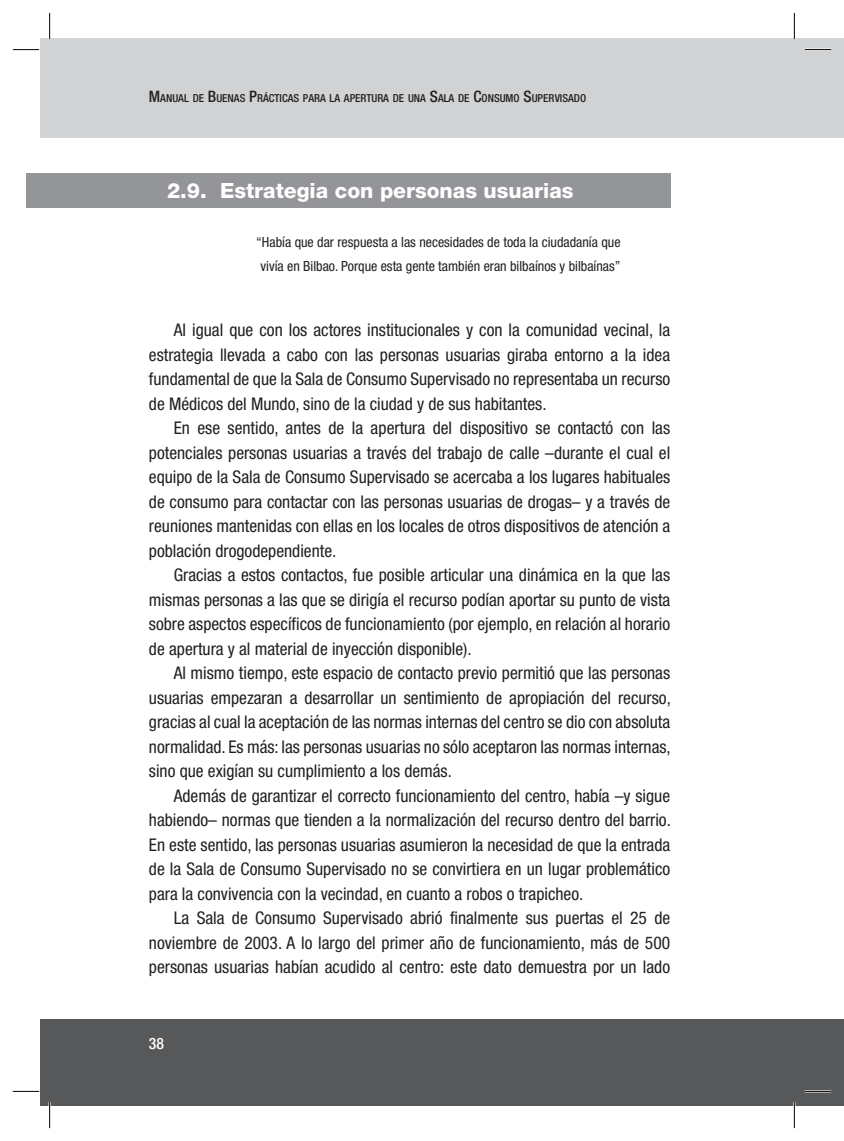
<style>
.page{position:relative;width:844px;height:1141px;background:#fff}
.page>*{position:absolute;margin:0;border:0;box-sizing:border-box;transform-origin:0 0}
.t1{font:800 21px "Helvetica Neue";color:#fff}
.t2{font:condensed 17.5px/24.5px "Helvetica Neue";color:#231f20;text-align:justify}
.t3{font:500 condensed 15.75px "Helvetica Neue";color:#fff}
.t4{font:condensed 14px/24.5px "Helvetica Neue";color:#231f20}
.t5{font:500 condensed 11.03px "Helvetica Neue";color:#231f20}
.s1{font-size:15.75px}
</style>
<div class="page">
<div style="left:40px;top:39px;width:754px;height:99px;background:#d1d2d4"></div>
<div style="left:40px;top:1019px;width:754px;height:86px;background:#57585a"></div>
<div style="left:794px;top:39px;width:49px;height:99px;background:#d1d2d4"></div>
<div style="left:794px;top:1019px;width:49px;height:86px;background:#57585a"></div>
<div style="left:26px;top:174px;width:644px;height:34px;background:#939598"></div>
<hr style="left:804px;top:49px;width:26px;height:2px;background:#fff">
<hr style="left:804px;top:1090px;width:26px;height:2px;background:#fff">
<hr style="left:49px;top:1102px;width:2px;height:26px;background:#fff">
<hr style="left:793px;top:1102px;width:2px;height:26px;background:#fff">
<svg style="left:13px;top:49px;width:26px;height:1px"></svg>
<svg style="left:804px;top:49px;width:26px;height:1px"></svg>
<svg style="left:13px;top:1091px;width:26px;height:1px"></svg>
<svg style="left:804px;top:1091px;width:26px;height:1px"></svg>
<svg style="left:49px;top:13px;width:1px;height:26px"></svg>
<svg style="left:49px;top:1102px;width:1px;height:26px"></svg>
<svg style="left:793px;top:13px;width:1px;height:26px"></svg>
<svg style="left:793px;top:1102px;width:1px;height:26px"></svg>
<p class="t5" style="left:149px;top:91px;width:438px"><span class="s1">M</span>ANUAL DE <span class="s1">B</span>UENAS <span class="s1">P</span>RÁCTICAS PARA LA APERTURA DE UNA <span class="s1">S</span>ALA DE <span class="s1">C</span>ONSUMO <span class="s1">S</span>UPERVISADO</p>
<p class="t1" style="left:167px;top:178px;width:408px">2.9. Estrategia con personas usuarias</p>
<p class="t4" style="left:256px;top:230px;width:365px">“Había que dar respuesta a las necesidades de toda la ciudadanía que vivía en Bilbao. Porque esta gente también eran bilbaínos y bilbaínas”</p>
<p class="t2" style="left:149px;top:318px;width:522px;text-indent:25px">Al igual que con los actores institucionales y con la comunidad vecinal, la estrategia llevada a cabo con las personas usuarias giraba entorno a la idea fundamental de que la Sala de Consumo Supervisado no representaba un recurso de Médicos del Mundo, sino de la ciudad y de sus habitantes.</p>
<p class="t2" style="left:149px;top:416px;width:522px;text-indent:25px">En ese sentido, antes de la apertura del dispositivo se contactó con las potenciales personas usuarias a través del trabajo de calle –durante el cual el equipo de la Sala de Consumo Supervisado se acercaba a los lugares habituales de consumo para contactar con las personas usuarias de drogas– y a través de reuniones mantenidas con ellas en los locales de otros dispositivos de atención a población drogodependiente.</p>
<p class="t2" style="left:149px;top:563px;width:522px;text-indent:25px">Gracias a estos contactos, fue posible articular una dinámica en la que las mismas personas a las que se dirigía el recurso podían aportar su punto de vista sobre aspectos específicos de funcionamiento (por ejemplo, en relación al horario de apertura y al material de inyección disponible).</p>
<p class="t2" style="left:149px;top:661px;width:523px;text-indent:25px">Al mismo tiempo, este espacio de contacto previo permitió que las personas usuarias empezaran a desarrollar un sentimiento de apropiación del recurso, gracias al cual la aceptación de las normas internas del centro se dio con absoluta normalidad. Es más: las personas usuarias no sólo aceptaron las normas internas, sino que exigían su cumplimiento a los demás.</p>
<p class="t2" style="left:149px;top:783px;width:523px;text-indent:25px">Además de garantizar el correcto funcionamiento del centro, había –y sigue habiendo– normas que tienden a la normalización del recurso dentro del barrio.<br>En este sentido, las personas usuarias asumieron la necesidad de que la entrada de la Sala de Consumo Supervisado no se convirtiera en un lugar problemático para la convivencia con la vecindad, en cuanto a robos o trapicheo.</p>
<p class="t2" style="left:149px;top:906px;width:522px;text-indent:25px">La Sala de Consumo Supervisado abrió finalmente sus puertas el 25 de noviembre de 2003. A lo largo del primer año de funcionamiento, más de 500 personas usuarias habían acudido al centro: este dato demuestra por un lado</p>
<p class="t3" style="left:149px;top:1034px;width:17px">38</p>
</div>
